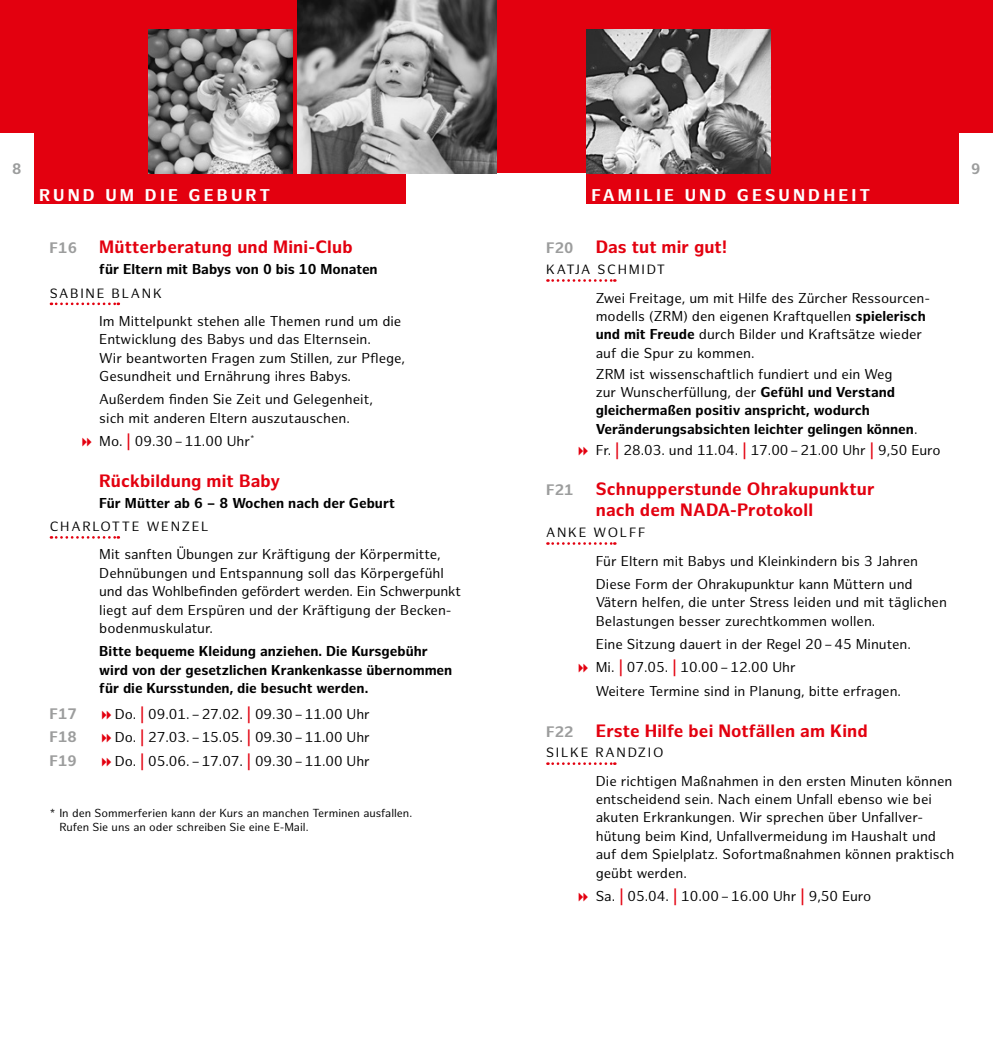
<style>
.page{position:relative;width:993px;height:1042px;background:#fff}
.page>*{position:absolute;margin:0;border:0;box-sizing:border-box;transform-origin:0 0}
.t1{font:700 17.5px/21px "Hamburg Sans";letter-spacing:.01em;color:#e3000f}
.t2{font:700 16.62px "Hamburg Sans";letter-spacing:.19em;color:#fff}
.t3{font:700 14.88px "Hamburg Sans";letter-spacing:.01em;color:#9c9d9d}
.t4{font:14px/18.4px "Hamburg Sans";color:#000}
.t5{font:700 14px/18.4px "Hamburg Sans";color:#000}
.t6{font:13.12px "Hamburg Sans";letter-spacing:.13em;color:#000}
.t7{font:11.38px/14px "Hamburg Sans";color:#000}
.s1{font-weight:700;color:#e3000f}
.s2{font-weight:700}
.s3{font-weight:400}
</style>
<div class="page">
<div style="left:0;top:0;width:992px;height:203px;background:#e3000f"></div>
<div style="left:406px;top:174px;width:180px;height:32px;background:#fff"></div>
<img style="left:149px;top:30px;width:144px;height:144px">
<img style="left:298px;top:0;width:198px;height:174px">
<img style="left:586px;top:30px;width:183px;height:144px">
<div style="left:0;top:133px;width:34px;height:73px;background:#fff"></div>
<div style="left:958px;top:133px;width:34px;height:73px;background:#fff"></div>
<svg style="left:51px;top:302px;width:68px;height:3px"></svg>
<svg style="left:51px;top:536px;width:68px;height:3px"></svg>
<svg style="left:547px;top:279px;width:68px;height:3px"></svg>
<svg style="left:547px;top:542px;width:68px;height:3px"></svg>
<svg style="left:547px;top:762px;width:68px;height:3px"></svg>
<p class="t3" style="left:12px;top:160px;width:11px">8</p>
<p class="t3" style="left:970px;top:160px;width:11px">9</p>
<p class="t2" style="left:39px;top:185px;width:232px">RUND UM DIE GEBURT</p>
<p class="t2" style="left:591px;top:185px;width:280px">FAMILIE UND GESUNDHEIT</p>
<p class="t3" style="left:50px;top:239px;width:29px">F16</p>
<p class="t1" style="left:99px;top:237px;width:255px">Mütterberatung und Mini-Club</p>
<p class="t5" style="left:99px;top:261px;width:280px">für Eltern mit Babys von 0 bis 10 Monaten</p>
<p class="t6" style="left:50px;top:285px;width:114px">SABINE BLANK</p>
<p class="t4" style="left:99px;top:312px;width:307px">Im Mittelpunkt stehen alle Themen rund um die Entwicklung des Babys und das Elternsein.<br>Wir beantworten Fragen zum Stillen, zur Pflege, Gesundheit und Ernährung ihres Babys.</p>
<p class="t4" style="left:99px;top:391px;width:275px">Außerdem finden Sie Zeit und Gelegenheit, sich mit anderen Eltern auszutauschen.</p>
<p class="t4" style="left:99px;top:432px;width:157px">Mo. <span class="s1">|</span> 09.30–11.00 Uhr<sup>*</sup></p>
<p class="t1" style="left:99px;top:471px;width:182px">Rückbildung mit Baby</p>
<p class="t5" style="left:99px;top:494px;width:297px">Für Mütter ab 6 – 8 Wochen nach der Geburt</p>
<p class="t6" style="left:50px;top:519px;width:160px">CHARLOTTE WENZEL</p>
<p class="t4" style="left:99px;top:546px;width:363px">Mit sanften Übungen zur Kräftigung der Körpermitte, Dehnübungen und Entspannung soll das Körpergefühl und das Wohlbefinden gefördert werden. Ein Schwerpunkt liegt auf dem Erspüren und der Kräftigung der Becken&shy;bodenmuskulatur.</p>
<p class="t5" style="left:99px;top:643px;width:354px">Bitte bequeme Kleidung anziehen. Die Kursgebühr wird von der gesetzlichen Krankenkasse übernommen für die Kursstunden, die besucht werden.</p>
<p class="t3" style="left:50px;top:705px;width:29px">F17</p>
<p class="t4" style="left:115px;top:705px;width:256px">Do. <span class="s1">|</span> 09.01.–27.02. <span class="s1">|</span> 09.30–11.00 Uhr</p>
<p class="t3" style="left:50px;top:728px;width:29px">F18</p>
<p class="t4" style="left:115px;top:728px;width:256px">Do. <span class="s1">|</span> 27.03.–15.05. <span class="s1">|</span> 09.30–11.00 Uhr</p>
<p class="t3" style="left:50px;top:751px;width:29px">F19</p>
<p class="t4" style="left:115px;top:752px;width:256px">Do. <span class="s1">|</span> 05.06.–17.07. <span class="s1">|</span> 09.30–11.00 Uhr</p>
<p class="t7" style="left:59px;top:806px;width:354px;text-indent:-10px">* In den Sommerferien kann der Kurs an manchen Terminen ausfallen.<br>Rufen Sie uns an oder schreiben Sie eine E-Mail.</p>
<p class="t3" style="left:546px;top:239px;width:29px">F20</p>
<p class="t1" style="left:595px;top:237px;width:133px">Das tut mir gut!</p>
<p class="t6" style="left:546px;top:262px;width:120px">KATJA SCHMIDT</p>
<p class="t4" style="left:595px;top:289px;width:334px">Zwei Freitage, um mit Hilfe des Zürcher Ressourcen&shy;modells (ZRM) den eigenen Kraftquellen <span class="s2">spielerisch und mit Freude</span> durch Bilder und Kraftsätze wieder auf die Spur zu kommen.</p>
<p class="t5" style="left:595px;top:365px;width:323px"><span class="s3">ZRM ist wissenschaftlich fundiert und ein Weg<br>zur Wunscherfüllung, der</span> Gefühl und Verstand gleichermaßen positiv anspricht, wodurch Veränderungsabsichten leichter gelingen können<span class="s3">.</span></p>
<p class="t4" style="left:595px;top:441px;width:346px">Fr. <span class="s1">|</span> 28.03. und 11.04. <span class="s1">|</span> 17.00–21.00 Uhr <span class="s1">|</span> 9,50 Euro</p>
<p class="t3" style="left:546px;top:481px;width:29px">F21</p>
<p class="t1" style="left:595px;top:479px;width:280px">Schnupperstunde Ohrakupunktur nach dem NADA-Protokoll</p>
<p class="t6" style="left:546px;top:525px;width:101px">ANKE WOLFF</p>
<p class="t4" style="left:595px;top:549px;width:324px;line-height:23.3px">Für Eltern mit Babys und Kleinkindern bis 3 Jahren<br>Diese Form der Ohrakupunktur kann Müttern und</p>
<p class="t4" style="left:595px;top:594px;width:352px">Vätern helfen, die unter Stress leiden und mit täglichen<br>Belastungen besser zurechtkommen wollen.</p>
<p class="t4" style="left:595px;top:633px;width:316px;line-height:23.3px">Eine Sitzung dauert in der Regel 20–45 Minuten.<br>Mi. <span class="s1">|</span> 07.05. <span class="s1">|</span> 10.00–12.00 Uhr<br>Weitere Termine sind in Planung, bitte erfragen.</p>
<p class="t3" style="left:546px;top:722px;width:29px">F22</p>
<p class="t1" style="left:595px;top:720px;width:273px">Erste Hilfe bei Notfällen am Kind</p>
<p class="t6" style="left:546px;top:745px;width:119px">SILKE RANDZIO</p>
<p class="t4" style="left:595px;top:772px;width:360px">Die richtigen Maßnahmen in den ersten Minuten können entscheidend sein. Nach einem Unfall ebenso wie bei akuten Erkrankungen. Wir sprechen über Unfallver&shy;hütung beim Kind, Unfallvermeidung im Haushalt und auf dem Spielplatz. Sofortmaßnahmen können praktisch geübt werden.</p>
<p class="t4" style="left:595px;top:887px;width:277px">Sa. <span class="s1">|</span> 05.04. <span class="s1">|</span> 10.00–16.00 Uhr <span class="s1">|</span> 9,50 Euro</p>
</div>
